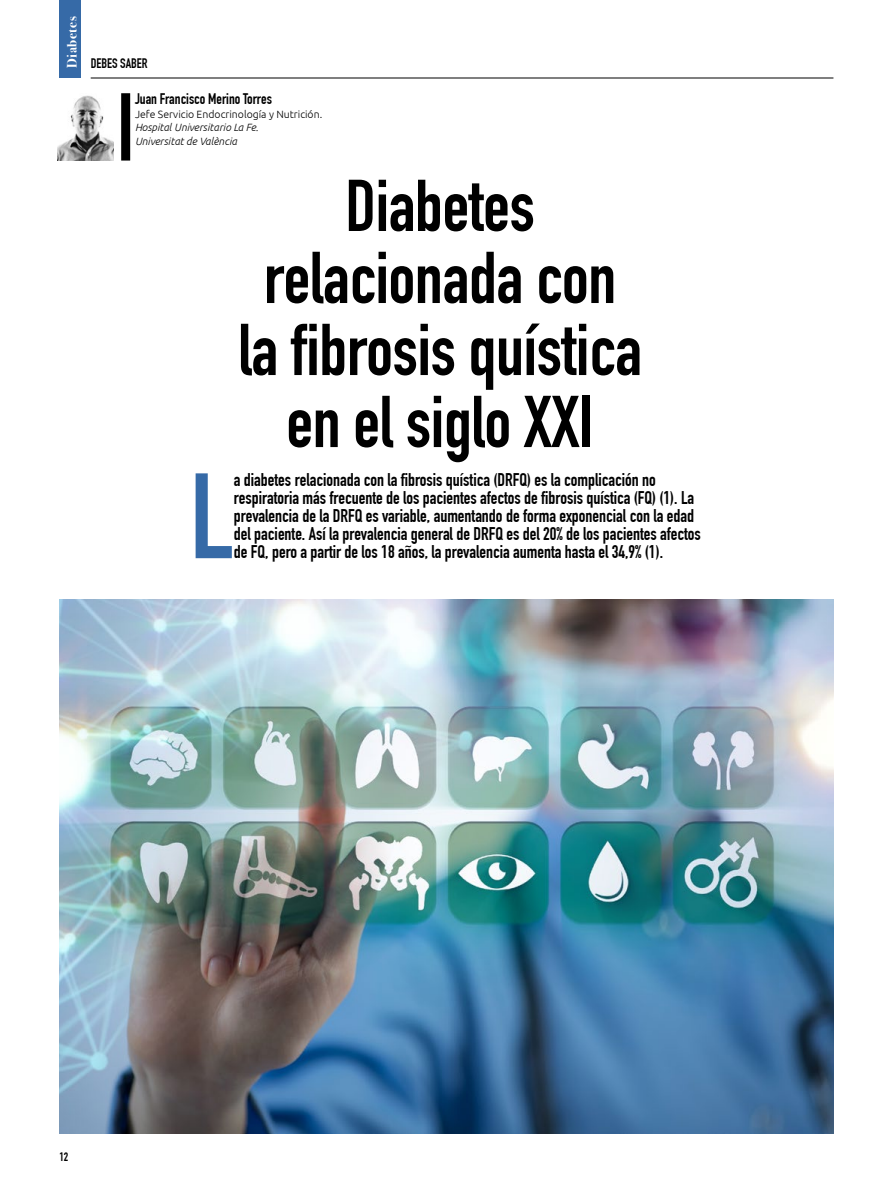
<style>
.page{position:relative;width:893px;height:1191px;background:#fff}
.page>*{position:absolute;margin:0;border:0;box-sizing:border-box;transform-origin:0 0}
.t1{font:119.1px "DIN Engschrift Std";color:#366aa7}
.t2{font:72px/72px "DIN Engschrift Std";letter-spacing:-.005em;color:#000;text-align:center}
.t3{font:18px/18px "DIN Engschrift Std";color:#000}
.t4{font:15px "DIN Engschrift Std";color:#000}
.t5{font:13.5px "DIN Engschrift Std";color:#000}
.t6{font:700 13.5px "Bodoni Svty Two ITCTT";letter-spacing:.04em;color:#fff}
.t7{font:12px "DIN Engschrift Std";color:#000}
.t8{font:italic 300 10.5px/13.5px "Ubuntu";color:#000}
.t9{font:300 10.5px "Ubuntu";color:#000}
</style>
<div class="page">
<hr style="left:91px;top:78px;width:742px;height:1px;background:#000">
<div style="left:60px;top:0;width:21px;height:78px;background:#366aa7"></div>
<img style="left:60px;top:600px;width:773px;height:533px">
<div style="left:121px;top:93px;width:9px;height:68px;background:#000"></div>
<img style="left:57px;top:95px;width:57px;height:66px">
<p class="t6" style="left:61px;top:68px;width:53px;rotate:-90deg">Diabetes</p>
<p class="t5" style="left:91px;top:55px;width:58px">DEBES SABER</p>
<p class="t4" style="left:135px;top:90px;width:138px">Juan Francisco Merino Torres</p>
<p class="t9" style="left:135px;top:108px;width:189px">Jefe Servicio Endocrinología y Nutrición.</p>
<p class="t8" style="left:135px;top:120px;width:125px">Hospital Universitario La Fe.<br>Universitat de València</p>
<h2 class="t2" style="left:238px;top:170px;width:405px">Diabetes relacionada con la fibrosis quística en el siglo XXI</h2>
<h1 class="t1" style="left:190px;top:446px;width:46px">L</h1>
<p class="t3" style="left:234px;top:471px;width:468px">a diabetes relacionada con la fibrosis quística (DRFQ) es la complicación no respiratoria más frecuente de los pacientes afectos de fibrosis quística (FQ) (1). La prevalencia de la DRFQ es variable, aumentando de forma exponencial con la edad del paciente. Así la prevalencia general de DRFQ es del 20% de los pacientes afectos de FQ, pero a partir de los 18 años, la prevalencia aumenta hasta el 34,9% (1).</p>
<p class="t7" style="left:60px;top:1149px;width:10px">12</p>
</div>
